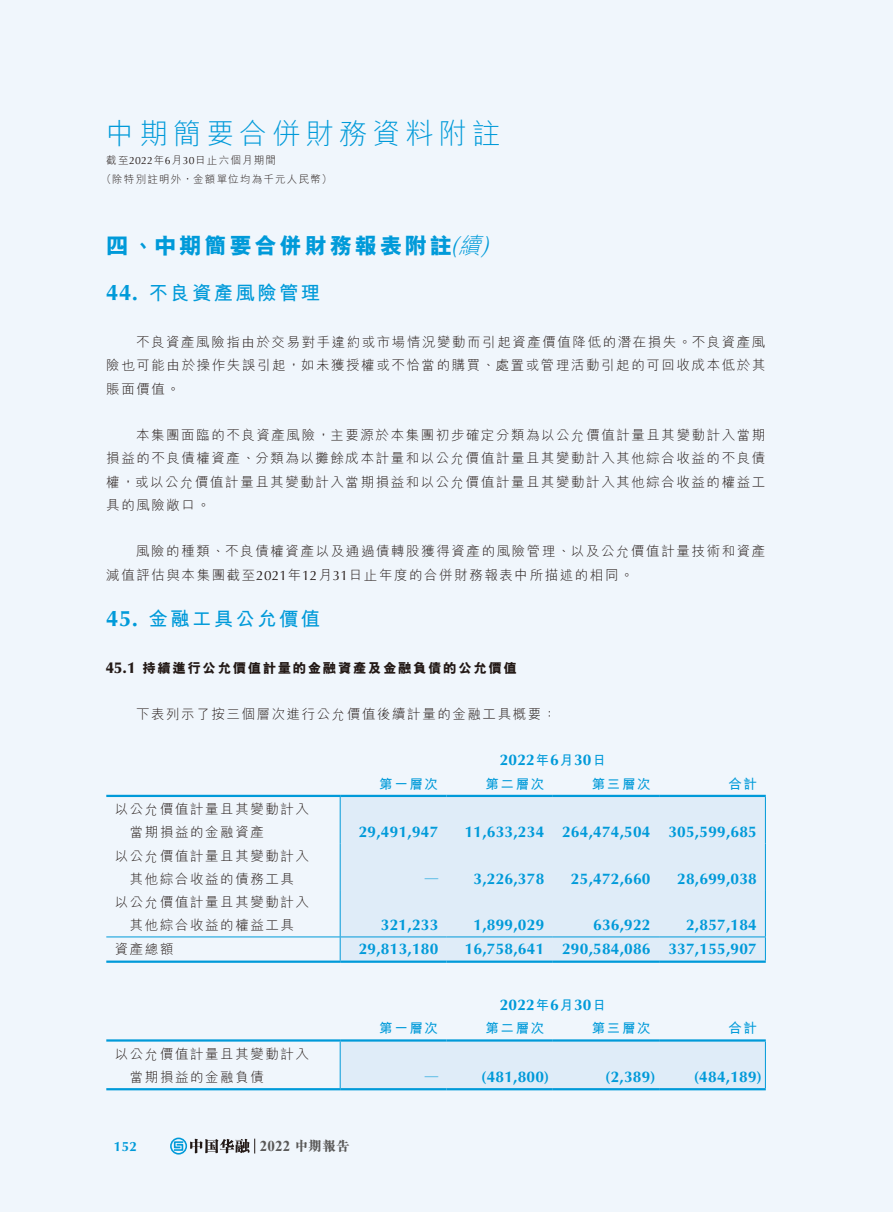
<style>
.page{position:relative;width:893px;height:1212px;background:#f0f6fc}
.page>*{position:absolute;margin:0;border:0;box-sizing:border-box;transform-origin:0 0}
.t1{font:300 28.5px "M Hei HK";letter-spacing:.165em;color:#009ad9}
.t2{font:800 22.5px "M Hei HK";letter-spacing:.115em;color:#009ad9}
.t3{font:700 19.5px "M Hei HK";letter-spacing:.115em;color:#009ad9}
.t4{font:700 15.45px "Optima";letter-spacing:.015em;color:#009ad9}
.t5{font:700 15px "Times New Roman";color:#595857}
.t6{font:300 13.5px/23.2px "M Hei HK";letter-spacing:.115em;color:#231916}
.t7{font:800 13.5px "M Hei HK";letter-spacing:.115em;color:#231916}
.t8{font:700 13.5px "M Hei HK";letter-spacing:.115em;color:#009ad9}
.t9{font:700 13.5px "Optima";color:#009ad9}
.t10{font:300 10.5px/19.5px "M Hei HK";letter-spacing:.115em;color:#231916}
.s1{font-family:"Optima";font-weight:400}
.s2{font-family:"Optima";font-weight:400;font-style:italic;font-size:25.8px}
.s3{font-weight:300;font-style:italic}
.s4{font-family:"Optima";font-size:22.35px}
.s5{font-family:"Optima";font-weight:900;font-size:15.45px}
.s6{font-family:"M Hei HK";font-size:13.5px}
.s7{font-family:"M Sung HK";font-weight:800;font-size:13.5px}
</style>
<div class="page">
<svg style="left:170px;top:1137px;width:85px;height:17px"></svg>
<div style="left:341px;top:797px;width:424px;height:163px;background:#dfecf8"></div>
<hr style="left:106px;top:795px;width:234px;height:2px;background:#009ad9">
<hr style="left:340px;top:795px;width:106px;height:2px;background:#009ad9">
<hr style="left:446px;top:795px;width:107px;height:2px;background:#009ad9">
<hr style="left:553px;top:795px;width:106px;height:2px;background:#009ad9">
<hr style="left:659px;top:795px;width:107px;height:2px;background:#009ad9">
<hr style="left:106px;top:936px;width:234px;height:1px;background:#009ad9">
<hr style="left:340px;top:936px;width:106px;height:1px;background:#009ad9">
<hr style="left:446px;top:936px;width:107px;height:1px;background:#009ad9">
<hr style="left:553px;top:936px;width:106px;height:1px;background:#009ad9">
<hr style="left:659px;top:936px;width:107px;height:1px;background:#009ad9">
<hr style="left:106px;top:960px;width:234px;height:3px;background:#009ad9">
<hr style="left:340px;top:960px;width:106px;height:3px;background:#009ad9">
<hr style="left:446px;top:960px;width:107px;height:3px;background:#009ad9">
<hr style="left:553px;top:960px;width:106px;height:3px;background:#009ad9">
<hr style="left:659px;top:960px;width:107px;height:3px;background:#009ad9">
<hr style="left:340px;top:797px;width:1px;height:46px;background:#009ad9">
<hr style="left:765px;top:797px;width:1px;height:46px;background:#009ad9">
<hr style="left:340px;top:843px;width:1px;height:47px;background:#009ad9">
<hr style="left:765px;top:843px;width:1px;height:47px;background:#009ad9">
<hr style="left:340px;top:890px;width:1px;height:46px;background:#009ad9">
<hr style="left:765px;top:890px;width:1px;height:46px;background:#009ad9">
<svg style="left:340px;top:937px;width:1px;height:23px"></svg>
<svg style="left:765px;top:937px;width:1px;height:23px"></svg>
<div style="left:341px;top:1041px;width:424px;height:47px;background:#dfecf8"></div>
<hr style="left:106px;top:1039px;width:234px;height:2px;background:#009ad9">
<hr style="left:340px;top:1039px;width:106px;height:2px;background:#009ad9">
<hr style="left:446px;top:1039px;width:107px;height:2px;background:#009ad9">
<hr style="left:553px;top:1039px;width:106px;height:2px;background:#009ad9">
<hr style="left:659px;top:1039px;width:107px;height:2px;background:#009ad9">
<hr style="left:106px;top:1088px;width:234px;height:2px;background:#009ad9">
<hr style="left:340px;top:1088px;width:106px;height:2px;background:#009ad9">
<hr style="left:446px;top:1088px;width:107px;height:2px;background:#009ad9">
<hr style="left:553px;top:1088px;width:106px;height:2px;background:#009ad9">
<hr style="left:659px;top:1088px;width:107px;height:2px;background:#009ad9">
<hr style="left:340px;top:1041px;width:1px;height:47px;background:#009ad9">
<hr style="left:765px;top:1041px;width:1px;height:47px;background:#009ad9">
<h1 class="t1" style="left:106px;top:114px;width:396px">中期簡要合併財務資料附註</h1>
<p class="t10" style="left:101px;top:150px;width:233px;text-indent:5px">截至<span class="s1">2022</span>年<span class="s1">6</span>月<span class="s1">30</span>日止六個月期間<br>（除特別註明外，金額單位均為千元人民幣）</p>
<h2 class="t2" style="left:106px;top:231px;width:392px">四、中期簡要合併財務報表附註<span class="s2">(</span><span class="s3">續</span><span class="s2">)</span></h2>
<h3 class="t3" style="left:106px;top:279px;width:216px"><span class="s4">44.</span> 不良資產風險管理</h3>
<p class="t6" style="left:106px;top:330px;width:661px;text-align:justify;text-indent:30px">不良資產風險指由於交易對手違約或市場情況變動而引起資產價值降低的潛在損失。不良資產風險也可能由於操作失誤引起，如未獲授權或不恰當的購買、處置或管理活動引起的可回收成本低於其賬面價值。</p>
<p class="t6" style="left:106px;top:423px;width:661px;text-align:justify;text-indent:30px">本集團面臨的不良資產風險，主要源於本集團初步確定分類為以公允價值計量且其變動計入當期損益的不良債權資產、分類為以攤餘成本計量和以公允價值計量且其變動計入其他綜合收益的不良債權，或以公允價值計量且其變動計入當期損益和以公允價值計量且其變動計入其他綜合收益的權益工具的風險敞口。</p>
<p class="t6" style="left:106px;top:539px;width:661px;text-indent:30px">風險的種類、不良債權資產以及通過債轉股獲得資產的風險管理、以及公允價值計量技術和資產減值評估與本集團截至<span class="s1">2021</span>年<span class="s1">12</span>月<span class="s1">31</span>日止年度的合併財務報表中所描述的相同。</p>
<h3 class="t3" style="left:106px;top:605px;width:216px"><span class="s4">45.</span> 金融工具公允價值</h3>
<p class="t7" style="left:106px;top:658px;width:412px"><span class="s5">45.1</span> 持續進行公允價值計量的金融資產及金融負債的公允價值</p>
<p class="t6" style="left:136px;top:702px;width:422px">下表列示了按三個層次進行公允價值後續計量的金融工具概要：</p>
<p class="t4" style="left:500px;top:751px;width:108px">2022<span class="s6">年</span>6<span class="s6">月</span>30<span class="s6">日</span></p>
<p class="t8" style="left:379px;top:774px;width:60px">第一層次</p>
<p class="t8" style="left:486px;top:774px;width:60px">第二層次</p>
<p class="t8" style="left:592px;top:774px;width:60px">第三層次</p>
<p class="t8" style="left:728px;top:774px;width:30px">合計</p>
<p class="t6" style="left:115px;top:797px;width:196px">以公允價值計量且其變動計入　當期損益的金融資產</p>
<p class="t4" style="left:359px;top:823px;width:81px">29,491,947</p>
<p class="t4" style="left:465px;top:823px;width:294px">11,633,234 264,474,504 305,599,685</p>
<p class="t6" style="left:115px;top:843px;width:196px">以公允價值計量且其變動計入　其他綜合收益的債務工具</p>
<p class="t6" style="left:115px;top:890px;width:196px">以公允價值計量且其變動計入　其他綜合收益的權益工具</p>
<p class="t4" style="left:425px;top:869px;width:121px"><span class="s6">—</span> 3,226,378</p>
<p class="t4" style="left:571px;top:869px;width:81px">25,472,660</p>
<p class="t4" style="left:677px;top:869px;width:81px">28,699,038</p>
<p class="t4" style="left:381px;top:916px;width:59px">321,233</p>
<p class="t4" style="left:473px;top:916px;width:72px">1,899,029</p>
<p class="t4" style="left:593px;top:916px;width:59px">636,922</p>
<p class="t4" style="left:686px;top:916px;width:72px">2,857,184</p>
<p class="t6" style="left:115px;top:937px;width:60px">資產總額</p>
<p class="t4" style="left:359px;top:940px;width:81px">29,813,180</p>
<p class="t4" style="left:465px;top:940px;width:294px">16,758,641 290,584,086 337,155,907</p>
<p class="t4" style="left:500px;top:996px;width:108px">2022<span class="s6">年</span>6<span class="s6">月</span>30<span class="s6">日</span></p>
<p class="t6" style="left:115px;top:1041px;width:196px">以公允價值計量且其變動計入　當期損益的金融負債</p>
<p class="t9" style="left:114px;top:1138px;width:24px">152</p>
<p class="t5" style="left:260px;top:1135px;width:91px">2022 <span class="s7">中期報告</span></p>
<p class="t8" style="left:379px;top:1018px;width:60px">第一層次</p>
<p class="t8" style="left:486px;top:1018px;width:60px">第二層次</p>
<p class="t8" style="left:592px;top:1018px;width:60px">第三層次</p>
<p class="t8" style="left:728px;top:1018px;width:30px">合計</p>
<p class="t8" style="left:425px;top:1067px;width:15px">—</p>
<p class="t4" style="left:481px;top:1068px;width:70px">(481,800)</p>
<p class="t4" style="left:605px;top:1068px;width:52px">(2,389)</p>
<p class="t4" style="left:694px;top:1068px;width:70px">(484,189)</p>
</div>
